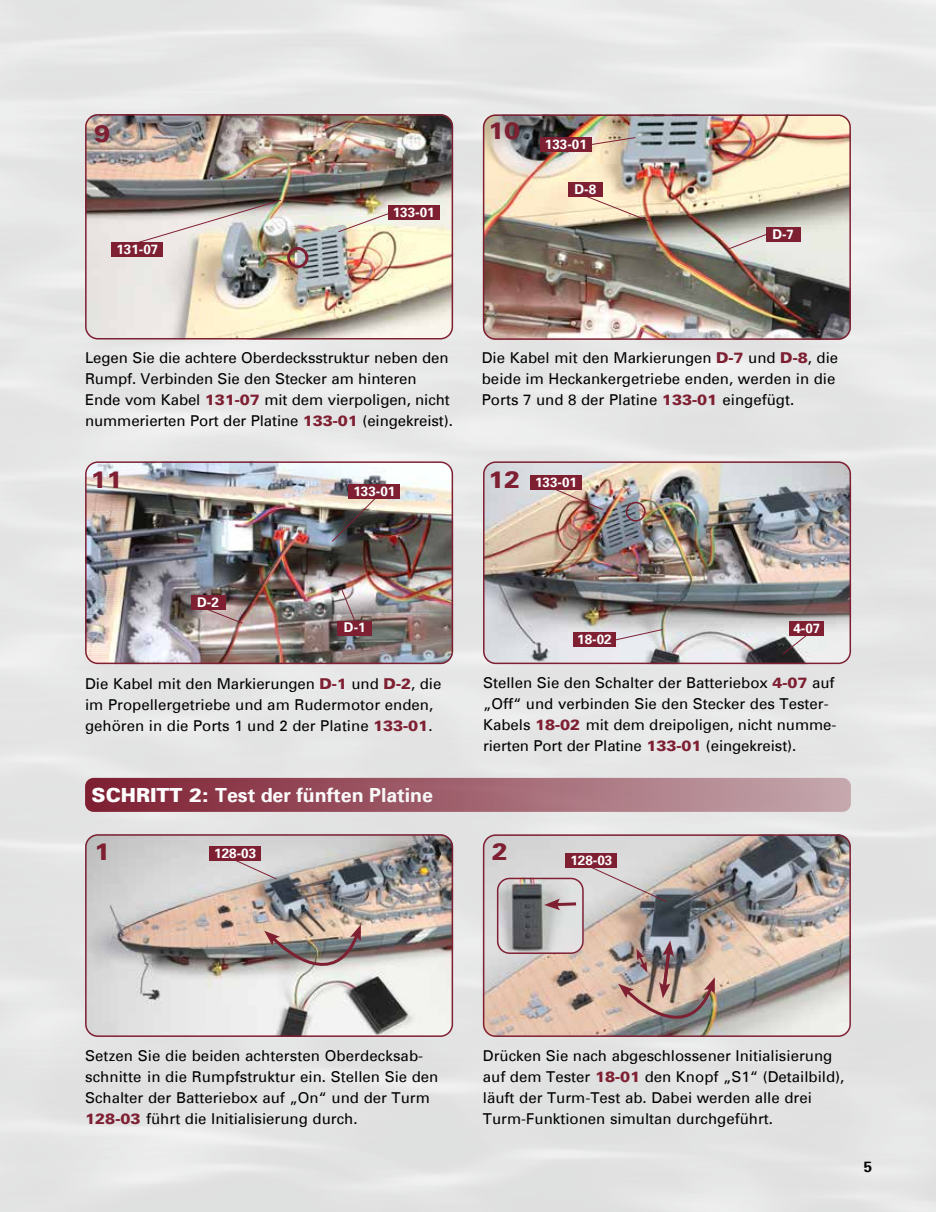
<style>
.page{position:relative;width:936px;height:1212px;background:#fff}
.page>*{position:absolute;margin:0;border:0;box-sizing:border-box;transform-origin:0 0}
.t1{font:900 24px "Univers";color:#7e1f32}
.t2{font:700 19.5px "Univers";color:#fff}
.t3{font:15px/21px "Univers";color:#000}
.t4{font:700 15px "Univers";color:#000}
.t5{font:700 13.5px "Univers";color:#fff}
.s1{font-weight:900;color:#7e1f32}
.s2{font-weight:900}
</style>
<div class="page">
<div style="left:0;top:0;width:935px;height:1212px;background:#e5e6e6"></div>
<img style="left:483px;top:834px;width:367px;height:203px">
<div style="left:483px;top:834px;width:367px;height:203px;border:2px solid #7e1f32;border-radius:12px"></div>
<img style="left:85px;top:834px;width:368px;height:203px">
<div style="left:85px;top:834px;width:368px;height:203px;border:2px solid #7e1f32;border-radius:12px"></div>
<div style="left:85px;top:778px;width:765px;height:34px;background:linear-gradient(to right,#7e1f32,#c5a8ae);border-radius:9px"></div>
<div style="left:566px;top:853px;width:51px;height:15px;background:#7e1f32"></div>
<img style="left:483px;top:114px;width:367px;height:226px">
<div style="left:483px;top:114px;width:367px;height:226px;border:2px solid #7e1f32;border-radius:12px"></div>
<img style="left:85px;top:114px;width:368px;height:225px">
<div style="left:85px;top:114px;width:368px;height:225px;border:2px solid #7e1f32;border-radius:12px"></div>
<img style="left:483px;top:461px;width:368px;height:203px">
<div style="left:483px;top:461px;width:368px;height:203px;border:2px solid #7e1f32;border-radius:12px"></div>
<img style="left:85px;top:461px;width:368px;height:203px">
<div style="left:85px;top:461px;width:368px;height:203px;border:2px solid #7e1f32;border-radius:12px"></div>
<svg style="left:599px;top:629px;width:64px;height:15px"></svg>
<div style="left:573px;top:632px;width:42px;height:15px;background:#7e1f32"></div>
<svg style="left:337px;top:209px;width:62px;height:24px"></svg>
<div style="left:388px;top:205px;width:51px;height:15px;background:#7e1f32"></div>
<img style="left:121px;top:199px;width:161px;height:49px">
<div style="left:112px;top:242px;width:51px;height:15px;background:#7e1f32"></div>
<div style="left:287px;top:247px;width:21px;height:21px;border:3px solid #7e1f32;border-radius:50%"></div>
<svg style="left:727px;top:230px;width:48px;height:20px"></svg>
<div style="left:766px;top:227px;width:34px;height:15px;background:#7e1f32"></div>
<svg style="left:582px;top:194px;width:69px;height:29px;background:#e2ccae"></svg>
<div style="left:568px;top:182px;width:34px;height:15px;background:#7e1f32"></div>
<svg style="left:199px;top:606px;width:44px;height:18px"></svg>
<div style="left:191px;top:595px;width:34px;height:15px;background:#7e1f32"></div>
<svg style="left:340px;top:586px;width:21px;height:35px"></svg>
<div style="left:338px;top:621px;width:34px;height:14px;background:#7e1f32"></div>
<svg style="left:781px;top:630px;width:31px;height:25px"></svg>
<div style="left:789px;top:621px;width:34px;height:15px;background:#7e1f32"></div>
<div style="left:625px;top:502px;width:20px;height:19px;border:2px solid #7e1f32;border-radius:50%"></div>
<svg style="left:591px;top:137px;width:45px;height:11px"></svg>
<div style="left:540px;top:137px;width:51px;height:15px;background:#7e1f32"></div>
<svg style="left:331px;top:495px;width:47px;height:47px;background:#6e6863"></svg>
<div style="left:349px;top:484px;width:51px;height:15px;background:#7e1f32"></div>
<svg style="left:551px;top:487px;width:52px;height:23px"></svg>
<div style="left:530px;top:475px;width:51px;height:15px;background:#7e1f32"></div>
<img style="left:264px;top:924px;width:97px;height:69px">
<svg style="left:228px;top:856px;width:49px;height:24px"></svg>
<div style="left:210px;top:846px;width:51px;height:15px;background:#7e1f32"></div>
<img style="left:497px;top:878px;width:86px;height:76px">
<div style="left:497px;top:878px;width:86px;height:76px;border:2px solid #7e1f32;border-radius:12px"></div>
<svg style="left:544px;top:864px;width:123px;height:46px;background:#c4bbbc"></svg>
<img style="left:618px;top:940px;width:97px;height:106px">
<h1 class="t1" style="left:94px;top:122px;width:18px">9</h1>
<p class="t5" style="left:116px;top:243px;width:44px">131-07</p>
<p class="t5" style="left:392px;top:206px;width:44px">133-01</p>
<h1 class="t1" style="left:488px;top:120px;width:34px">10</h1>
<p class="t5" style="left:544px;top:138px;width:44px">133-01</p>
<p class="t5" style="left:574px;top:183px;width:23px">D-8</p>
<p class="t5" style="left:772px;top:228px;width:23px">D-7</p>
<p class="t3" style="left:85px;top:348px;width:369px">Legen Sie die achtere Oberdecksstruktur neben den Rumpf. Verbinden Sie den Stecker am hinteren Ende vom Kabel <span class="s1">131-07</span> mit dem vierpoligen, nicht nummerierten Port der Platine <span class="s1">133-01</span> (eingekreist).</p>
<p class="t3" style="left:482px;top:349px;width:358px">Die Kabel mit den Markierungen <span class="s1">D-7</span> und <span class="s1">D-8</span>, die beide im Heckankergetriebe enden, werden in die<br>Ports 7 und 8 der Platine <span class="s1">133-01</span> eingefügt.</p>
<h1 class="t1" style="left:90px;top:469px;width:34px">11</h1>
<h1 class="t1" style="left:488px;top:469px;width:34px">12</h1>
<p class="t5" style="left:353px;top:486px;width:44px">133-01</p>
<p class="t5" style="left:535px;top:476px;width:44px">133-01</p>
<p class="t5" style="left:197px;top:596px;width:23px">D-2</p>
<p class="t5" style="left:344px;top:622px;width:23px">D-1</p>
<p class="t5" style="left:793px;top:623px;width:29px">4-07</p>
<p class="t5" style="left:577px;top:633px;width:36px">18-02</p>
<p class="t3" style="left:85px;top:674px;width:358px">Die Kabel mit den Markierungen <span class="s1">D-1</span> und <span class="s1">D-2</span>, die im Propellergetriebe und am Rudermotor enden, gehören in die Ports 1 und 2 der Platine <span class="s1">133-01</span>.</p>
<h2 class="t2" style="left:92px;top:787px;width:343px"><span class="s2">SCHRITT 2:</span> Test der fünften Platine</h2>
<p class="t3" style="left:483px;top:674px;width:355px">Stellen Sie den Schalter der Batteriebox <span class="s1">4-07</span> auf „Off“ und verbinden Sie den Stecker des Tester-Kabels <span class="s1">18-02</span> mit dem dreipoligen, nicht numme&shy;rierten Port der Platine <span class="s1">133-01</span> (eingekreist).</p>
<h1 class="t1" style="left:94px;top:841px;width:18px">1</h1>
<h1 class="t1" style="left:492px;top:841px;width:18px">2</h1>
<p class="t5" style="left:214px;top:847px;width:44px">128-03</p>
<p class="t5" style="left:570px;top:855px;width:44px">128-03</p>
<p class="t3" style="left:85px;top:1046px;width:355px">Setzen Sie die beiden achtersten Oberdecksab&shy;schnitte in die Rumpfstruktur ein. Stellen Sie den Schalter der Batteriebox auf „On“ und der Turm <span class="s1">128-03</span> führt die Initialisierung durch.</p>
<p class="t3" style="left:483px;top:1046px;width:363px">Drücken Sie nach abgeschlossener Initialisierung auf dem Tester <span class="s1">18-01</span> den Knopf „S1“ (Detailbild), läuft der Turm-Test ab. Dabei werden alle drei Turm-Funktionen simultan durchgeführt.</p>
<p class="t4" style="left:863px;top:1160px;width:10px">5</p>
</div>
